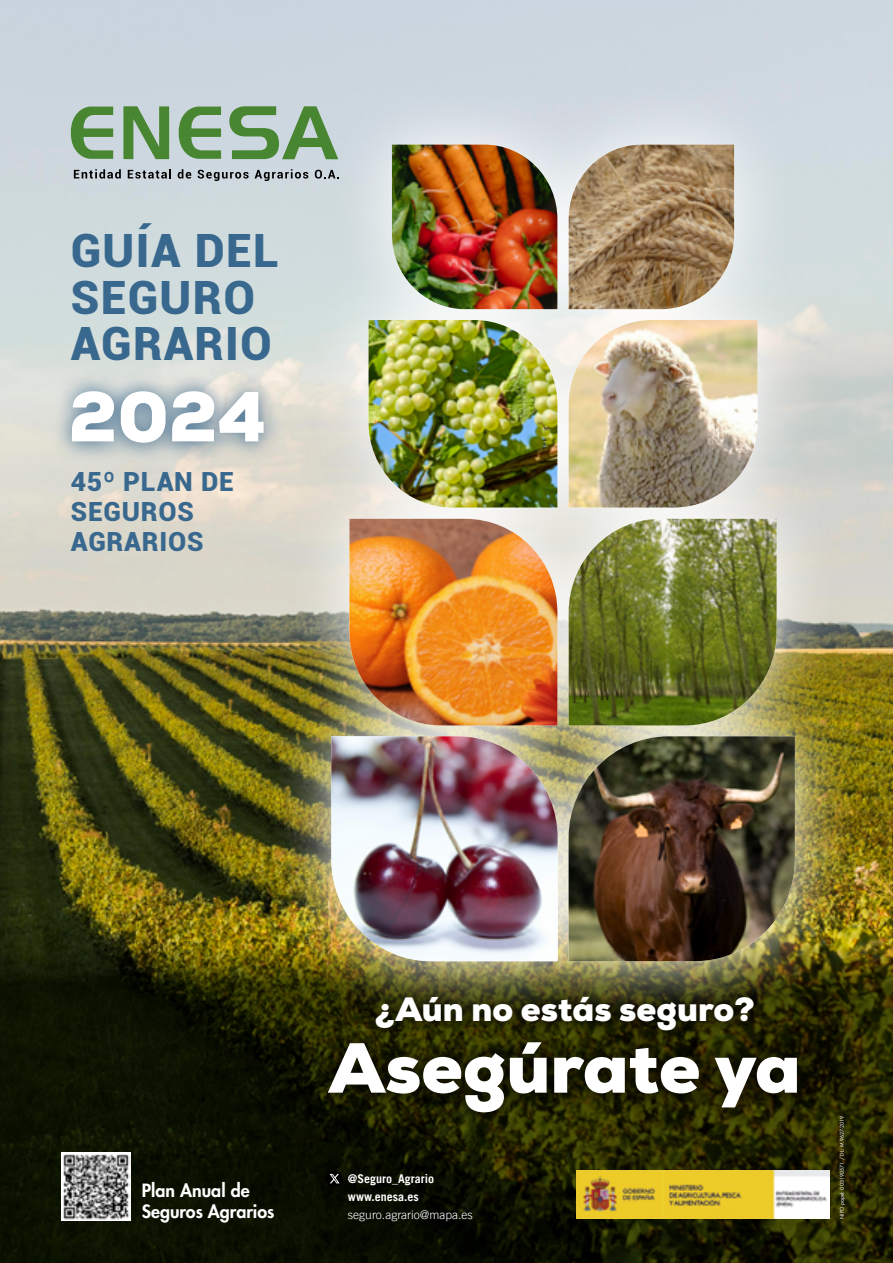
<style>
.page{position:relative;width:893px;height:1263px;background:#fff}
.page>*{position:absolute;margin:0;border:0;box-sizing:border-box;transform-origin:0 0}
.t1{font:900 70.65px "Nexa";color:#fff}
.t2{font:900 45.9px/46.5px "Roboto";letter-spacing:.03em;color:#39688e}
.t3{font:900 33.75px "Nexa";color:#fff}
.t4{font:900 26.4px/30px "Roboto";letter-spacing:.03em;color:#39688e}
.t5{font:800 17.85px/21.3px "Futura LT Pro";color:#fff}
.t6{font:700 12px/18px "Trade Gothic LT";color:#fff}
.t7{font:300 12px "Trade Gothic LT";color:#fff}
.t8{font:5.1px "Futura LT Pro";color:#fff}
</style>
<div class="page">
<img style="left:0;top:0;width:893px;height:944px">
<svg style="left:0;top:944px;width:893px;height:319px;background:#151901"></svg>
<img style="left:267px;top:81px;width:591px;height:943px">
<img style="left:569px;top:736px;width:226px;height:225px">
<img style="left:569px;top:519px;width:208px;height:206px">
<img style="left:569px;top:320px;width:188px;height:187px">
<img style="left:569px;top:145px;width:165px;height:164px">
<img style="left:331px;top:736px;width:227px;height:225px">
<img style="left:349px;top:519px;width:208px;height:206px">
<img style="left:369px;top:320px;width:188px;height:187px">
<img style="left:392px;top:145px;width:165px;height:164px">
<img style="left:577px;top:1170px;width:252px;height:49px">
<div style="left:310px;top:1023px;width:507px;height:109px;background:#000;opacity:.61"></div>
<div style="left:360px;top:982px;width:408px;height:63px;background:#000;opacity:.79"></div>
<svg style="left:53px;top:371px;width:229px;height:92px;background:#b1bdc2"></svg>
<svg style="left:74px;top:169px;width:47px;height:10px"></svg>
<svg style="left:128px;top:169px;width:43px;height:10px"></svg>
<svg style="left:178px;top:169px;width:13px;height:10px"></svg>
<svg style="left:198px;top:170px;width:51px;height:11px"></svg>
<svg style="left:255px;top:169px;width:53px;height:12px"></svg>
<svg style="left:315px;top:170px;width:24px;height:9px"></svg>
<svg style="left:71px;top:107px;width:42px;height:52px;background:#81a87c"></svg>
<svg style="left:179px;top:107px;width:42px;height:52px;background:#81a87c"></svg>
<svg style="left:123px;top:106px;width:46px;height:53px;background:#7aa473"></svg>
<svg style="left:229px;top:106px;width:109px;height:53px;background:#8eb08c"></svg>
<svg style="left:327px;top:1170px;width:15px;height:17px"></svg>
<svg style="left:329px;top:1174px;width:11px;height:9px"></svg>
<img style="left:62px;top:1152px;width:68px;height:69px">
<h2 class="t2" style="left:71px;top:226px;width:209px">GUÍA DEL<br>SEGURO<br>AGRARIO</h2>
<h1 class="t1" style="left:69px;top:371px;width:199px">2024</h1>
<h3 class="t4" style="left:71px;top:466px;width:164px">45º PLAN DE<br>SEGUROS<br>AGRARIOS</h3>
<h3 class="t5" style="left:142px;top:1179px;width:134px">Plan Anual de<br>Seguros Agrarios</h3>
<h3 class="t3" style="left:375px;top:988px;width:381px">¿Aún no estás seguro?</h3>
<h1 class="t1" style="left:329px;top:1023px;width:473px">Asegúrate ya</h1>
<h3 class="t6" style="left:348px;top:1169px;width:88px">@Seguro_Agrario www.enesa.es</h3>
<h3 class="t7" style="left:348px;top:1207px;width:126px">seguro.agrario@mapa.es</h3>
<p class="t8" style="left:839px;top:1219px;width:105px;rotate:-90deg">NIPO papel: 003190571 / DL: M 9627-2019</p>
</div>
